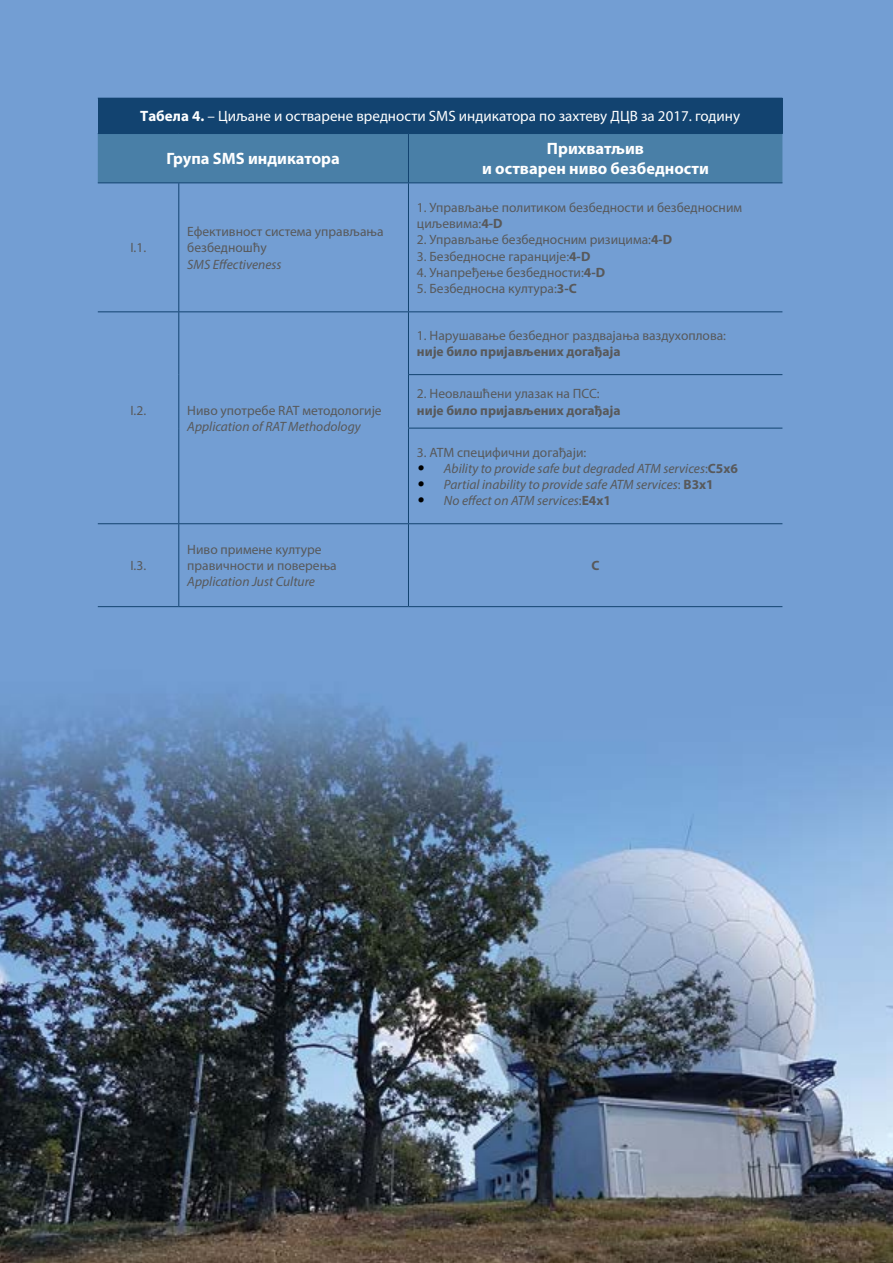
<style>
.page{position:relative;width:893px;height:1263px;background:#fff}
.page>*{position:absolute;margin:0;border:0;box-sizing:border-box;transform-origin:0 0}
.t1{font:700 16.5px/19.8px "Myriad Pro";color:#fff;text-align:center}
.t2{font:15px "Myriad Pro";color:#fff}
.t3{font:13.5px/16.2px "Myriad Pro";color:#58595b}
.t4{font:italic 13.5px "Myriad Pro";color:#58595b}
.t5{font:700 13.5px "Myriad Pro";color:#58595b}
.s1{font-weight:700}
.s2{font-family:"Calibri";font-size:16.5px;color:#000}
.s3{font-style:normal}
.s4{font-weight:700;font-style:normal}
</style>
<div class="page">
<img style="left:0;top:0;width:893px;height:1263px">
<div style="left:98px;top:98px;width:684px;height:36px;background:#124370"></div>
<div style="left:98px;top:134px;width:684px;height:48px;background:#497fa7"></div>
<hr style="left:408px;top:134px;width:1px;height:48px;background:#124370">
<hr style="left:98px;top:182px;width:81px;height:1px;background:#124370">
<hr style="left:179px;top:182px;width:229px;height:1px;background:#124370">
<hr style="left:178px;top:183px;width:1px;height:128px;background:#124370">
<hr style="left:408px;top:182px;width:374px;height:1px;background:#124370">
<hr style="left:408px;top:183px;width:1px;height:128px;background:#124370">
<hr style="left:98px;top:311px;width:81px;height:1px;background:#124370">
<hr style="left:179px;top:311px;width:229px;height:1px;background:#124370">
<hr style="left:178px;top:312px;width:1px;height:63px;background:#124370">
<hr style="left:178px;top:375px;width:1px;height:53px;background:#124370">
<hr style="left:178px;top:428px;width:1px;height:95px;background:#124370">
<hr style="left:408px;top:311px;width:374px;height:1px;background:#124370">
<hr style="left:408px;top:312px;width:1px;height:62px;background:#124370">
<hr style="left:408px;top:374px;width:374px;height:1px;background:#124370">
<hr style="left:408px;top:375px;width:1px;height:53px;background:#124370">
<hr style="left:408px;top:428px;width:374px;height:1px;background:#124370">
<hr style="left:408px;top:428px;width:1px;height:95px;background:#124370">
<hr style="left:98px;top:523px;width:81px;height:1px;background:#124370">
<hr style="left:179px;top:523px;width:229px;height:1px;background:#124370">
<hr style="left:178px;top:524px;width:1px;height:82px;background:#124370">
<hr style="left:408px;top:523px;width:374px;height:1px;background:#124370">
<hr style="left:408px;top:524px;width:1px;height:82px;background:#124370">
<hr style="left:98px;top:606px;width:81px;height:1px;background:#124370">
<hr style="left:179px;top:606px;width:229px;height:1px;background:#124370">
<hr style="left:408px;top:606px;width:374px;height:1px;background:#124370">
<p class="t2" style="left:140px;top:107px;width:601px"><span class="s1">Tабела 4.</span> – Циљане и остварене вредности SMS индикатора по захтеву ДЦВ за 2017. годину</p>
<p class="t1" style="left:166px;top:148px;width:175px">Група SMS индикатора</p>
<p class="t1" style="left:482px;top:138px;width:228px">Прихватљив<br>и остварен ниво безбедности</p>
<p class="t3" style="left:130px;top:240px;width:17px">I.1.</p>
<p class="t3" style="left:187px;top:223px;width:198px">Ефективност система управљања безбедношћу</p>
<p class="t4" style="left:187px;top:256px;width:96px">SMS Effectiveness</p>
<p class="t3" style="left:130px;top:402px;width:17px">I.2.</p>
<p class="t3" style="left:187px;top:402px;width:196px">Ниво употребе RAT методологије</p>
<p class="t4" style="left:187px;top:418px;width:175px">Application of RAT Methodology</p>
<p class="t3" style="left:130px;top:557px;width:17px">I.3.</p>
<p class="t3" style="left:187px;top:541px;width:151px">Ниво примене културе правичности и поверења</p>
<p class="t4" style="left:187px;top:574px;width:129px">Application Just Culture</p>
<p class="t3" style="left:417px;top:199px;width:327px">1. Управљање политиком безбедности и безбедносним циљевима:<span class="s1">4-D</span></p>
<p class="t3" style="left:417px;top:231px;width:257px">2. Управљање безбедносним ризицима:<span class="s1">4-D</span></p>
<p class="t3" style="left:417px;top:248px;width:175px">3. Безбедносне гаранције:<span class="s1">4-D</span></p>
<p class="t3" style="left:417px;top:264px;width:190px">4. Унапређење безбедности:<span class="s1">4-D</span></p>
<p class="t3" style="left:417px;top:280px;width:161px">5. Безбедносна култура:<span class="s1">3-C</span></p>
<p class="t3" style="left:417px;top:327px;width:311px">1. Нарушавање безбедног раздвајања ваздухоплова:</p>
<p class="t5" style="left:417px;top:343px;width:205px">није било пријављених догађаја</p>
<p class="t3" style="left:417px;top:385px;width:184px">2. Неовлашћени улазак на ПСС:</p>
<p class="t5" style="left:417px;top:401px;width:205px">није било пријављених догађаја</p>
<p class="t3" style="left:417px;top:444px;width:171px">3. ATM специфични догађаји:</p>
<p class="t4" style="left:417px;top:460px;width:322px"><span class="s2">•</span> Ability to provide safe but degraded ATM services<span class="s3">:</span><span class="s4">C5х6</span></p>
<p class="t4" style="left:417px;top:476px;width:298px"><span class="s2">•</span> Partial inability to provide safe ATM services<span class="s3">:</span> <span class="s4">B3х1</span></p>
<p class="t4" style="left:417px;top:492px;width:195px"><span class="s2">•</span> No effect on ATM services<span class="s3">:</span><span class="s4">E4x1</span></p>
<p class="t5" style="left:591px;top:557px;width:10px">C</p>
</div>
